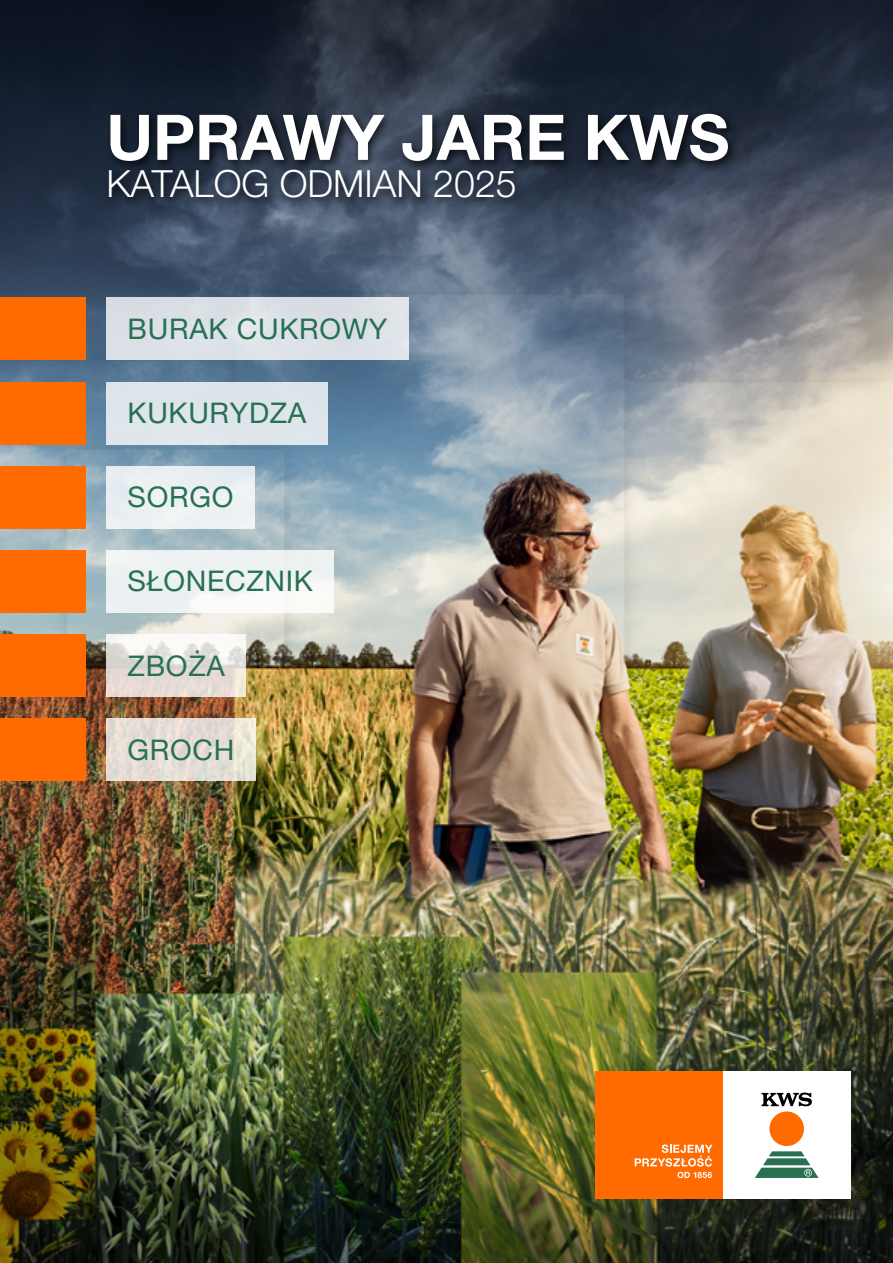
<style>
.page{position:relative;width:893px;height:1263px;background:#fff}
.page>*{position:absolute;margin:0;border:0;box-sizing:border-box;transform-origin:0 0}
.t1{font:700 63px "Helvetica Neue LT Pro";color:#fff}
.t2{font:300 37.5px "Helvetica Neue LT Pro";color:#fff}
.t3{font:28.5px "Helvetica Neue LT Pro";letter-spacing:.025em;color:#277052}
</style>
<div class="page">
<img style="left:0;top:0;width:893px;height:1263px">
<div style="left:723px;top:1071px;width:127px;height:128px;background:#fff"></div>
<svg style="left:755px;top:1151px;width:64px;height:27px"></svg>
<div style="left:769px;top:1111px;width:35px;height:35px;background:#ff6b00;border-radius:50%"></div>
<svg style="left:761px;top:1092px;width:51px;height:14px"></svg>
<div style="left:595px;top:1071px;width:128px;height:128px;background:#ff6b00"></div>
<svg style="left:635px;top:1144px;width:77px;height:22px"></svg>
<svg style="left:677px;top:1172px;width:35px;height:6px"></svg>
<div style="left:0;top:297px;width:85px;height:63px;background:#ff6b00"></div>
<div style="left:0;top:382px;width:85px;height:62px;background:#ff6b00"></div>
<div style="left:0;top:466px;width:85px;height:63px;background:#ff6b00"></div>
<div style="left:0;top:550px;width:85px;height:63px;background:#ff6b00"></div>
<div style="left:0;top:634px;width:85px;height:63px;background:#ff6b00"></div>
<div style="left:0;top:718px;width:85px;height:63px;background:#ff6b00"></div>
<div style="left:105px;top:110px;width:634px;height:99px;background:#000;opacity:.7"></div>
<div style="left:106px;top:297px;width:303px;height:63px;background:#dbe1e6"></div>
<div style="left:106px;top:550px;width:228px;height:63px;background:linear-gradient(to right,#ebf0f2,#f6f7f6)"></div>
<svg style="left:106px;top:634px;width:140px;height:63px"></svg>
<svg style="left:106px;top:718px;width:150px;height:63px;background:#e5ded5"></svg>
<div style="left:106px;top:382px;width:222px;height:62px;background:#dee5eb"></div>
<div style="left:106px;top:466px;width:149px;height:63px;background:#ebf0f2"></div>
<h1 class="t1" style="left:106px;top:98px;width:625px">UPRAWY JARE KWS</h1>
<h2 class="t2" style="left:106px;top:161px;width:412px">KATALOG ODMIAN 2025</h2>
<p class="t3" style="left:128px;top:312px;width:261px">BURAK CUKROWY</p>
<p class="t3" style="left:128px;top:396px;width:180px">KUKURYDZA</p>
<p class="t3" style="left:128px;top:480px;width:107px">SORGO</p>
<p class="t3" style="left:128px;top:564px;width:187px">SŁONECZNIK</p>
<p class="t3" style="left:128px;top:648px;width:99px">ZBOŻA</p>
<p class="t3" style="left:128px;top:733px;width:108px">GROCH</p>
</div>
